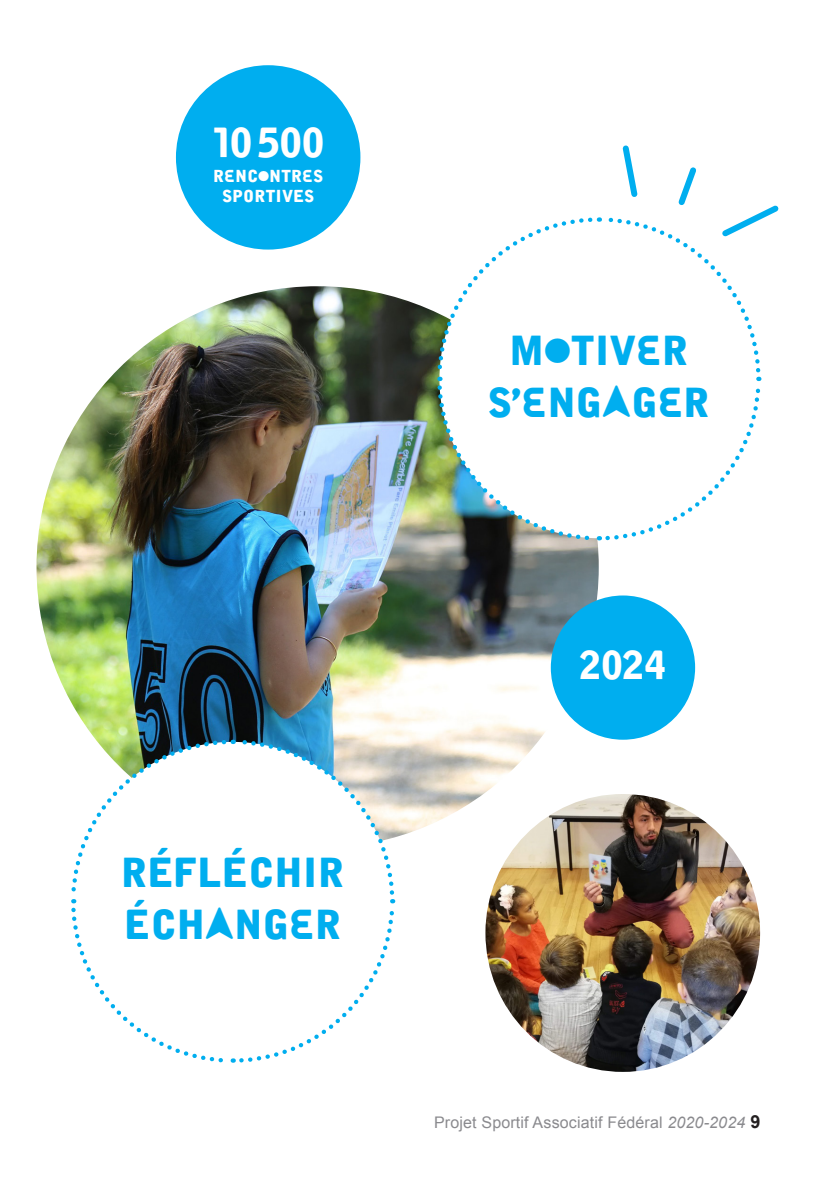
<style>
.page{position:relative;width:840px;height:1191px;background:#fff}
.page>*{position:absolute;margin:0;border:0;box-sizing:border-box;transform-origin:0 0}
.PETIT_TITRE_BLUE{font:40px/52px "Alpha Ligue";letter-spacing:-.01em;color:#00aeef;text-align:center}
.t1{font:40px "Alpha Ligue";color:#fff}
.t2{font:38.6px "Alpha Ligue";color:#fff}
.t3{font:16.6px/20px "Alpha Ligue";color:#fff;text-align:center}
.t4{font:16px "Arial";letter-spacing:.01em;color:#8a8a8e}
.s1{font-style:italic}
.s2{font-weight:700;font-size:18px;color:#231f20}
</style>
<div class="page">
<img style="left:36px;top:286px;width:562px;height:562px;border-radius:281px">
<img style="left:485px;top:794px;width:274px;height:277px">
<svg style="left:435px;top:145px;width:344px;height:397px"></svg>
<svg style="left:71px;top:737px;width:325px;height:326px"></svg>
<div style="left:176px;top:65px;width:184px;height:184px;background:#00aeef;border-radius:50%"></div>
<div style="left:550px;top:595px;width:144px;height:144px;background:#00aeef;border-radius:50%"></div>
<p class="t1" style="left:212px;top:118px;width:114px">10500</p>
<p class="t3" style="left:213px;top:166px;width:112px">RENCONTRES<br>SPORTIVES</p>
<p class="PETIT_TITRE_BLUE" style="left:487px;top:324px;width:224px">MOTIVER<br>S’ENGAGER</p>
<p class="PETIT_TITRE_BLUE" style="left:121px;top:846px;width:225px;text-align:left">RÉFLÉCHIR<br>ÉCHANGER</p>
<p class="t2" style="left:579px;top:641px;width:87px">2024</p>
<p class="t4" style="left:434px;top:1111px;width:328px">Projet Sportif Associatif Fédéral <span class="s1">2020-2024</span> <span class="s2">9</span></p>
</div>
